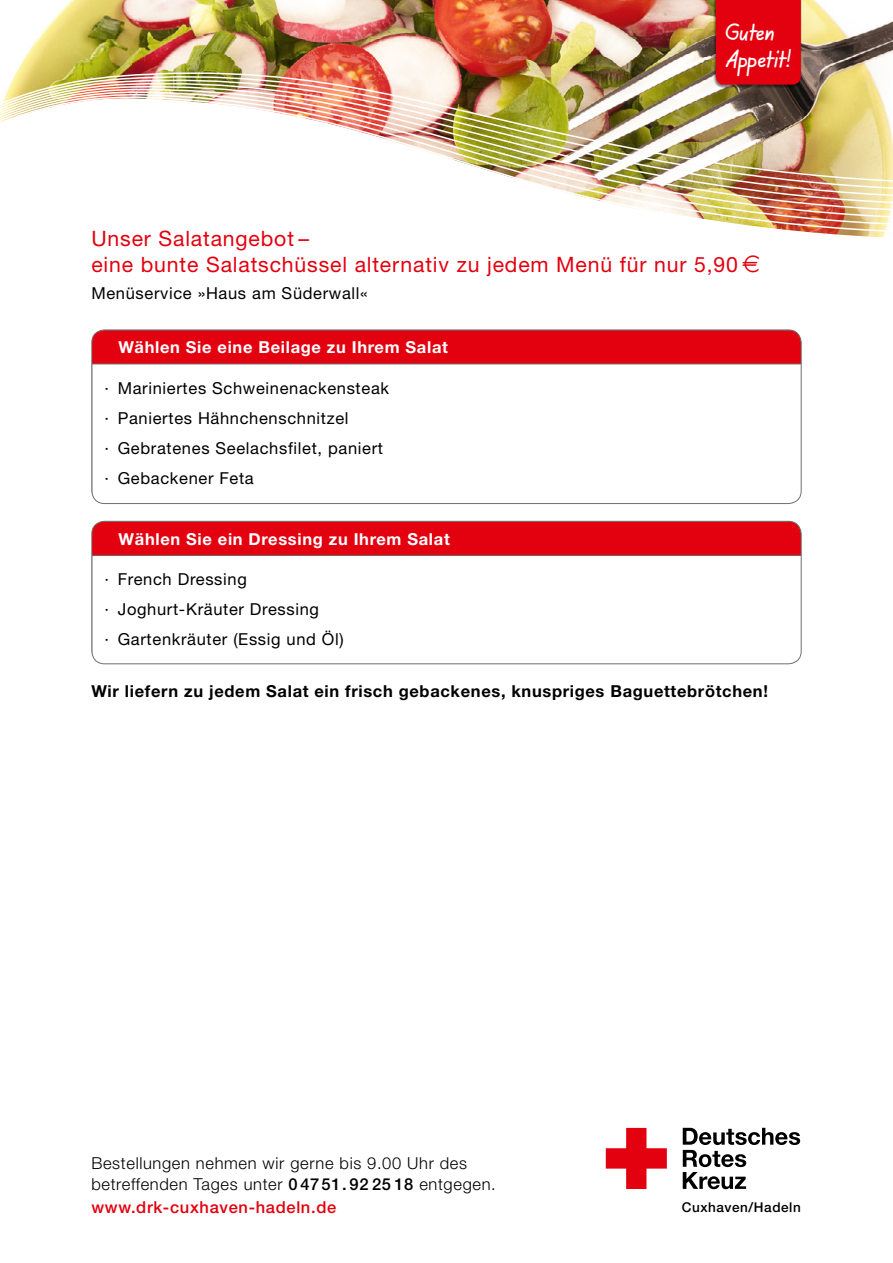
<style>
.page{position:relative;width:893px;height:1263px;background:#fff}
.page>*{position:absolute;margin:0;border:0;box-sizing:border-box;transform-origin:0 0}
.t1{font:21.15px "Helvetica Neue";letter-spacing:.04em;color:#e3000f}
.t2{font:21px/27px "Agilo Handwriting";letter-spacing:.02em;color:#fff}
.t3{font:16.5px "Helvetica Neue";letter-spacing:.04em;color:#000}
.t4{font:300 16.5px/21px "Helvetica Neue";letter-spacing:.04em;color:#000}
.t5{font:700 16.5px "Helvetica Neue";letter-spacing:.04em;color:#000}
.t6{font:700 16.5px "Helvetica Neue";letter-spacing:.04em;color:#fff}
.t7{font:500 16.5px "Helvetica Neue";letter-spacing:.04em;color:#e3000f}
.DRK_Fließtext{font:500 13.5px "Helvetica Neue";letter-spacing:.04em;color:#000}
.s1{font-weight:500}
</style>
<div class="page">
<img style="left:58px;top:0;width:771px;height:14px">
<img style="left:10px;top:14px;width:883px;height:71px">
<svg style="left:0;top:85px;width:893px;height:580px"></svg>
<div style="left:92px;top:330px;width:709px;height:34px;background:#e3000f"></div>
<hr style="left:92px;top:364px;width:709px;height:1px;background:#6f6f6e">
<hr style="left:92px;top:364px;width:1px;height:139px;background:#6f6f6e">
<hr style="left:92px;top:330px;width:709px;height:1px;background:#6f6f6e">
<div style="left:91px;top:330px;width:710px;height:174px;border:1px solid #6f6f6e;border-radius:13px"></div>
<div style="left:92px;top:521px;width:709px;height:34px;background:#e3000f"></div>
<hr style="left:92px;top:555px;width:709px;height:1px;background:#6f6f6e">
<hr style="left:92px;top:556px;width:1px;height:108px;background:#6f6f6e">
<hr style="left:92px;top:521px;width:709px;height:1px;background:#6f6f6e">
<div style="left:91px;top:521px;width:710px;height:143px;border:1px solid #6f6f6e;border-radius:13px"></div>
<svg style="left:606px;top:1128px;width:61px;height:61px"></svg>
<svg style="left:683px;top:1128px;width:117px;height:61px"></svg>
<div style="left:713px;top:0;width:89px;height:89px;background:#000;opacity:.5"></div>
<div style="left:716px;top:0;width:85px;height:85px;background:#e3000f"></div>
<svg style="left:742px;top:255px;width:17px;height:17px"></svg>
<p class="t2" style="left:726px;top:19px;width:67px">Guten<br>Appetit!</p>
<p class="t1" style="left:91px;top:226px;width:219px">Unser Salatangebot –</p>
<p class="t1" style="left:91px;top:252px;width:648px">eine bunte Salatschüssel alternativ zu jedem Menü für nur 5,90</p>
<p class="t3" style="left:91px;top:283px;width:278px">Menüservice »Haus am Süderwall«</p>
<p class="t6" style="left:118px;top:337px;width:331px">Wählen Sie eine Beilage zu Ihrem Salat</p>
<p class="t3" style="left:105px;top:378px;width:286px">· Mariniertes Schweinenackensteak</p>
<p class="t3" style="left:105px;top:408px;width:245px">· Paniertes Hähnchenschnitzel</p>
<p class="t3" style="left:105px;top:438px;width:280px">· Gebratenes Seelachsfilet, paniert</p>
<p class="t3" style="left:105px;top:468px;width:151px">· Gebackener Feta</p>
<p class="t6" style="left:119px;top:529px;width:333px">Wählen Sie ein Dressing zu Ihrem Salat</p>
<p class="t3" style="left:105px;top:570px;width:144px">· French Dressing</p>
<p class="t3" style="left:105px;top:600px;width:216px">· Joghurt-Kräuter Dressing</p>
<p class="t3" style="left:105px;top:630px;width:241px">· Gartenkräuter (Essig und Öl)</p>
<p class="t5" style="left:91px;top:681px;width:678px">Wir liefern zu jedem Salat ein frisch gebackenes, knuspriges Baguettebrötchen!</p>
<p class="t4" style="left:91px;top:1152px;width:406px">Bestellungen nehmen wir gerne bis 9.00 Uhr des betreffenden Tages unter <span class="s1">0 4751. 92 25 18</span> entgegen.</p>
<p class="t7" style="left:91px;top:1197px;width:246px">www.drk-cuxhaven-hadeln.de</p>
<p class="DRK_Fließtext" style="left:682px;top:1199px;width:120px">Cuxhaven/Hadeln</p>
</div>
